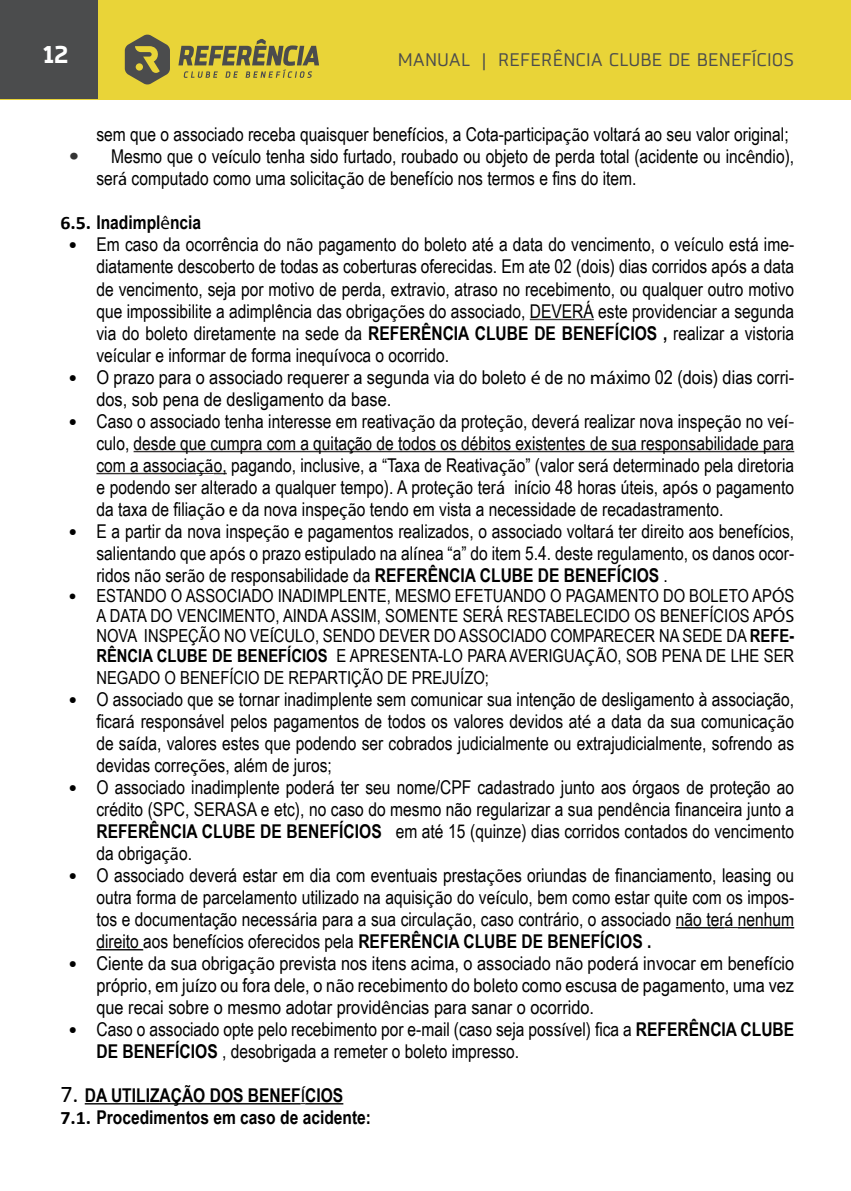
<style>
.page{position:relative;width:851px;height:1191px;background:#fff}
.page>*{position:absolute;margin:0;border:0;box-sizing:border-box;transform-origin:0 0}
.t1{font:700 24px "Sisco";color:#fff}
.t2{font:19px/22px "Arial Narrow";color:#000;text-align:justify}
.t3{font:19px/22px "Arial Narrow";color:#000;scale:1.05 1}
.t4{font:700 19px "Arial Narrow";color:#000}
.t5{font:18px/20px "Arial Narrow";color:#000;text-align:justify}
.t6{font:18px "Sisco";color:#4b4c4d}
.s1{font-family:"Myriad Pro"}
.s2{font-family:"Calibri";font-size:22px;color:#343434}
.s3{font-family:"Calibri"}
.s4{font-family:"Myriad Pro";font-weight:400}
.s5{font-weight:700}
.s6{font-family:"Calibri";font-weight:400;font-size:24px}
</style>
<div class="page">
<div style="left:0;top:0;width:850px;height:99px;background:#e9d438"></div>
<div style="left:0;top:0;width:98px;height:99px;background:#4b4c4d"></div>
<svg style="left:178px;top:39px;width:141px;height:39px"></svg>
<svg style="left:125px;top:34px;width:45px;height:51px"></svg>
<hr style="left:529px;top:319px;width:64px;height:1px;background:#3f3f3f">
<hr style="left:134px;top:451px;width:660px;height:1px;background:#383434">
<hr style="left:96px;top:473px;width:100px;height:1px;background:#383434">
<svg style="left:196px;top:473px;width:31px;height:1px"></svg>
<hr style="left:675px;top:927px;width:49px;height:1px;background:#000">
<svg style="left:724px;top:927px;width:13px;height:1px"></svg>
<hr style="left:737px;top:927px;width:57px;height:1px;background:#000">
<hr style="left:96px;top:949px;width:47px;height:1px;background:#000">
<hr style="left:85px;top:1103px;width:215px;height:1px;background:#000">
<hr style="left:305px;top:1103px;width:38px;height:1px;background:#000">
<p class="t1" style="left:43px;top:39px;width:27px">12</p>
<p class="t6" style="left:398px;top:48px;width:398px">MANUAL | REFERÊNCIA CLUBE DE BENEFÍCIOS</p>
<p class="t2" style="left:96px;top:123px;width:693px">sem que o associado receba quaisquer benef<span class="s1">í</span>cios, a Cota-participa<span class="s1">çã</span>o voltar<span class="s1">á</span> ao seu valor original;</p>
<p class="t2" style="left:96px;top:145px;width:699px;text-indent:-28px"><span class="s2">•</span> Mesmo que o ve<span class="s1">í</span>culo tenha sido furtado, roubado ou objeto de perda total (acidente ou inc<span class="s1">ê</span>ndio), ser<span class="s1">á</span> computado como uma solicita<span class="s1">çã</span>o de benef<span class="s1">í</span>cio nos termos e fins do item.</p>
<p class="t4" style="left:60px;top:208px;width:142px"><span class="s3">6.5.</span> Inadimpl<span class="s4">ê</span>ncia</p>
<p class="t2" style="left:96px;top:233px;width:699px;text-indent:-28px"><span class="s3">•</span> Em caso da ocorrência do n<span class="s1">ã</span>o pagamento do boleto até a data do vencimento, o veículo está ime&shy;diatamente descoberto de todas as coberturas oferecidas. Em ate 02 (dois) dias corridos ap<span class="s1">ó</span>s a data de vencimento, seja por motivo de perda, extravio, atraso no recebimento, ou qualquer outro motivo que impossibilite a adimplência das obriga<span class="s1">çõ</span>es do associado, DEVERÁ este providenciar a segunda via do boleto diretamente na sede da <span class="s5">REFERÊNCIA CLUBE DE BENEFÍCIOS ,</span> realizar a vistoria veícular e informar de forma inequ<span class="s1">í</span>voca o ocorrido.</p>
<p class="t3" style="left:96px;top:365px;width:666px;text-indent:-28px"><span class="s3">•</span> O prazo para o associado requerer a segunda via do boleto <span class="s1">é</span> de no <span class="s1">má</span>ximo 02 (dois) dias corri&shy;dos, sob pena de desligamento da base.</p>
<p class="t2" style="left:96px;top:409px;width:699px;text-indent:-28px"><span class="s3">•</span> Caso o associado tenha interesse em reativa<span class="s1">çã</span>o da prote<span class="s1">çã</span>o, dever<span class="s1">á</span> realizar nova inspe<span class="s1">çã</span>o no ve<span class="s1">í&shy;</span>culo, desde que cumpra com a quitação de todos os débitos existentes de sua responsabilidade para com a associa<span class="s1">çã</span>o, pagando, inclusive, a “Taxa de Reativa<span class="s1">çã</span>o” (valor ser<span class="s1">á</span> determinado pela diretoria e podendo ser alterado a qualquer tempo). A prote<span class="s1">çã</span>o ter<span class="s1">á</span> in<span class="s1">í</span>cio 48 horas úteis, ap<span class="s1">ó</span>s o pagamento da taxa de filia<span class="s1">ção</span> e da nova inspe<span class="s1">çã</span>o tendo em vista a necessidade de recadastramento.</p>
<p class="t2" style="left:96px;top:519px;width:699px;text-indent:-28px"><span class="s3">•</span> E a partir da nova inspe<span class="s1">çã</span>o e pagamentos realizados, o associado voltar<span class="s1">á</span> ter direito aos benef<span class="s1">í</span>cios, salientando que ap<span class="s1">ó</span>s o prazo estipulado na al<span class="s1">í</span>nea “a” do item 5.4. deste regulamento, os danos ocor&shy;ridos n<span class="s1">ã</span>o ser<span class="s1">ã</span>o de responsabilidade da <span class="s5">REFERÊNCIA CLUBE DE BENEFÍCIOS</span> .</p>
<p class="t5" style="left:96px;top:584px;width:699px;text-indent:-28px"><span class="s3">•</span> ESTANDO O ASSOCIADO INADIMPLENTE, MESMO EFETUANDO O PAGAMENTO DO BOLETO AP<span class="s1">Ó</span>S A DATA DO VENCIMENTO, AINDA ASSIM, SOMENTE SERÁ RESTABELECIDO OS BENEFÍCIOS AP<span class="s1">ÓS </span>NOVA INSPEÇÃO NO VE<span class="s1">Í</span>CULO, SENDO DEVER DO ASSOCIADO COMPARECER NA SEDE DA <span class="s5">REFE-RÊNCIA CLUBE DE BENEFÍCIOS</span> E APRESENTA-LO PARA AVERIGUA<span class="s1">ÇÃ</span>O, SOB PENA DE LHE SER</p>
<p class="t5" style="left:96px;top:666px;width:394px">NEGADO O BENEFÍCIO DE REPARTIÇÃO DE PREJUÍZO;</p>
<p class="t2" style="left:96px;top:687px;width:699px;text-indent:-28px"><span class="s3">•</span> O associado que se tornar inadimplente sem comunicar sua intenção de desligamento à associação, ficar<span class="s1">á</span> responsável pelos pagamentos de todos os valores devidos at<span class="s1">é</span> a data da sua comunica<span class="s1">çã</span>o de sa<span class="s1">í</span>da, valores estes que podendo ser cobrados judicialmente ou extrajudicialmente, sofrendo as devidas corre<span class="s1">çõ</span>es, além de juros;</p>
<p class="t2" style="left:96px;top:775px;width:699px;text-indent:-28px"><span class="s3">•</span> O associado inadimplente poder<span class="s1">á</span> ter seu nome/CPF cadastrado junto aos órgaos de proteção ao crédito (SPC, SERASA e etc), no caso do mesmo não regularizar a sua pend<span class="s1">ê</span>ncia financeira junto a <span class="s5">REFERÊNCIA CLUBE DE BENEFÍCIOS</span> em até 15 (quinze) dias corridos contados do vencimento da obriga<span class="s1">çã</span>o.</p>
<p class="t2" style="left:96px;top:863px;width:699px;text-indent:-28px"><span class="s3">•</span> O associado deverá estar em dia com eventuais presta<span class="s1">çõ</span>es oriundas de financiamento, leasing ou outra forma de parcelamento utilizado na aquisi<span class="s1">çã</span>o do ve<span class="s1">í</span>culo, bem como estar quite com os impos&shy;tos e documentação necess<span class="s1">á</span>ria para a sua circula<span class="s1">çã</span>o, caso contrário, o associado não ter<span class="s1">á</span> nenhum direito aos benef<span class="s1">í</span>cios oferecidos pela <span class="s5">REFERÊNCIA CLUBE DE BENEFÍCIOS .</span></p>
<p class="t3" style="left:96px;top:951px;width:666px;text-align:justify;text-indent:-28px"><span class="s3">•</span> Ciente da sua obriga<span class="s1">çã</span>o prevista nos itens acima, o associado n<span class="s1">ã</span>o poder<span class="s1">á</span> invocar em benef<span class="s1">í</span>cio próprio, em ju<span class="s1">í</span>zo ou fora dele, o n<span class="s1">ã</span>o recebimento do boleto como escusa de pagamento, uma vez que recai sobre o mesmo adotar provid<span class="s1">ê</span>ncias para sanar o ocorrido.</p>
<p class="t2" style="left:96px;top:1017px;width:699px;text-indent:-28px"><span class="s3">•</span> Caso o associado opte pelo recebimento por e-mail (caso seja poss<span class="s1">í</span>vel) fica a <span class="s5">REFERÊNCIA CLUBE<br>DE BENEFÍCIOS</span> , desobrigada a remeter o boleto impresso.</p>
<p class="t4" style="left:60px;top:1080px;width:284px"><span class="s6">7.</span> DA UTILIZAÇÃO DOS BENEF<span class="s4">Í</span>CIOS</p>
<p class="t4" style="left:60px;top:1102px;width:312px"><span class="s3">7.1.</span> Procedimentos em caso de acidente:</p>
</div>
